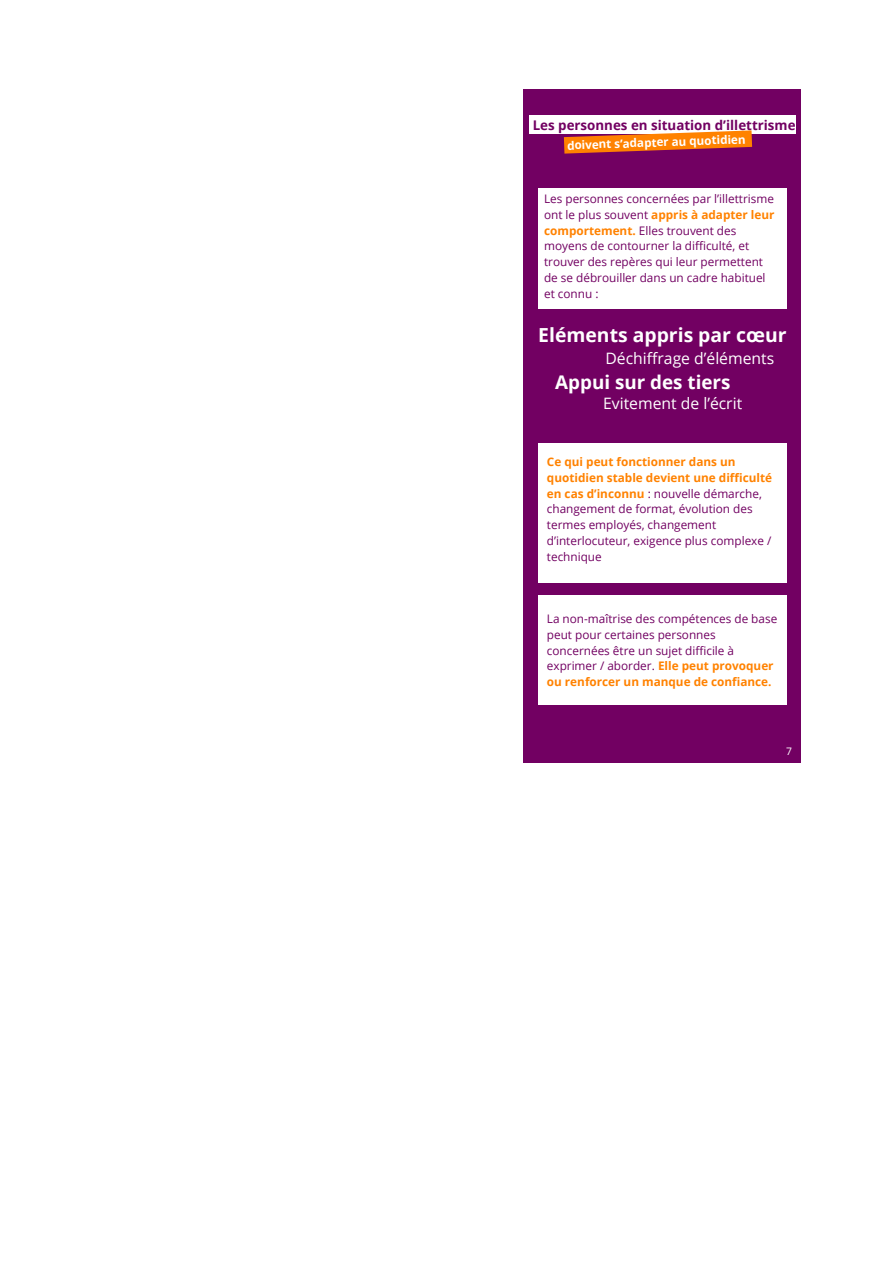
<style>
.page{position:relative;width:894px;height:1264px;background:#fff}
.page>*{position:absolute;margin:0;border:0;box-sizing:border-box;transform-origin:0 0}
.t1{font:700 19.35px "Open Sans";color:#fff}
.t2{font:700 18.75px "Open Sans";color:#fff}
.t3{font:15.75px "Open Sans";color:#fff}
.t4{font:700 13.35px "Open Sans";color:#720062}
.t5{font:11.7px/15.8px "Open Sans";color:#720062}
.t6{font:700 11.7px "Open Sans";color:#fff}
.t7{font:10.35px "Open Sans";color:#fff}
.s1{font-weight:700;color:#ff8200}
</style>
<div class="page">
<div style="left:523px;top:89px;width:278px;height:673px;background:#720062"></div>
<div style="left:529px;top:115px;width:266px;height:18px;background:#fff"></div>
<svg style="left:563px;top:130px;width:188px;height:24px"></svg>
<div style="left:538px;top:188px;width:248px;height:121px;background:#fff"></div>
<div style="left:538px;top:443px;width:248px;height:140px;background:#fff"></div>
<div style="left:538px;top:595px;width:248px;height:109px;background:#fff"></div>
<p class="t4" style="left:532px;top:115px;width:264px">Les personnes en situation d’illettrisme</p>
<h1 class="t6" style="left:566px;top:137px;width:180px;rotate:-2deg">doivent s’adapter au quotidien</h1>
<h2 class="t5" style="left:544px;top:191px;width:232px">Les personnes concernées par l’illettrisme ont le plus souvent <span class="s1">appris à adapter leur comportement.</span> Elles trouvent des moyens de contourner la difficulté, et trouver des repères qui leur permettent de se débrouiller dans un cadre habituel et connu :</h2>
<h1 class="t1" style="left:538px;top:321px;width:250px">Eléments appris par cœur</h1>
<h2 class="t3" style="left:605px;top:347px;width:170px">Déchiffrage d’éléments</h2>
<p class="t2" style="left:555px;top:369px;width:177px">Appui sur des tiers</p>
<p class="t3" style="left:603px;top:392px;width:140px">Evitement de l’écrit</p>
<p class="t5" style="left:546px;top:454px;width:227px"><span class="s1">Ce qui peut fonctionner dans un quotidien stable devient une difficulté en cas d’inconnu</span> : nouvelle démarche, changement de format, évolution des termes employés, changement d’interlocuteur, exigence plus complexe / technique</p>
<h3 class="t5" style="left:546px;top:611px;width:232px">La non-maîtrise des compétences de base peut pour certaines personnes concernées être un sujet difficile à exprimer / aborder. <span class="s1">Elle peut provoquer ou renforcer un manque de confiance.</span></h3>
<h4 class="t7" style="left:786px;top:744px;width:7px">7</h4>
</div>
